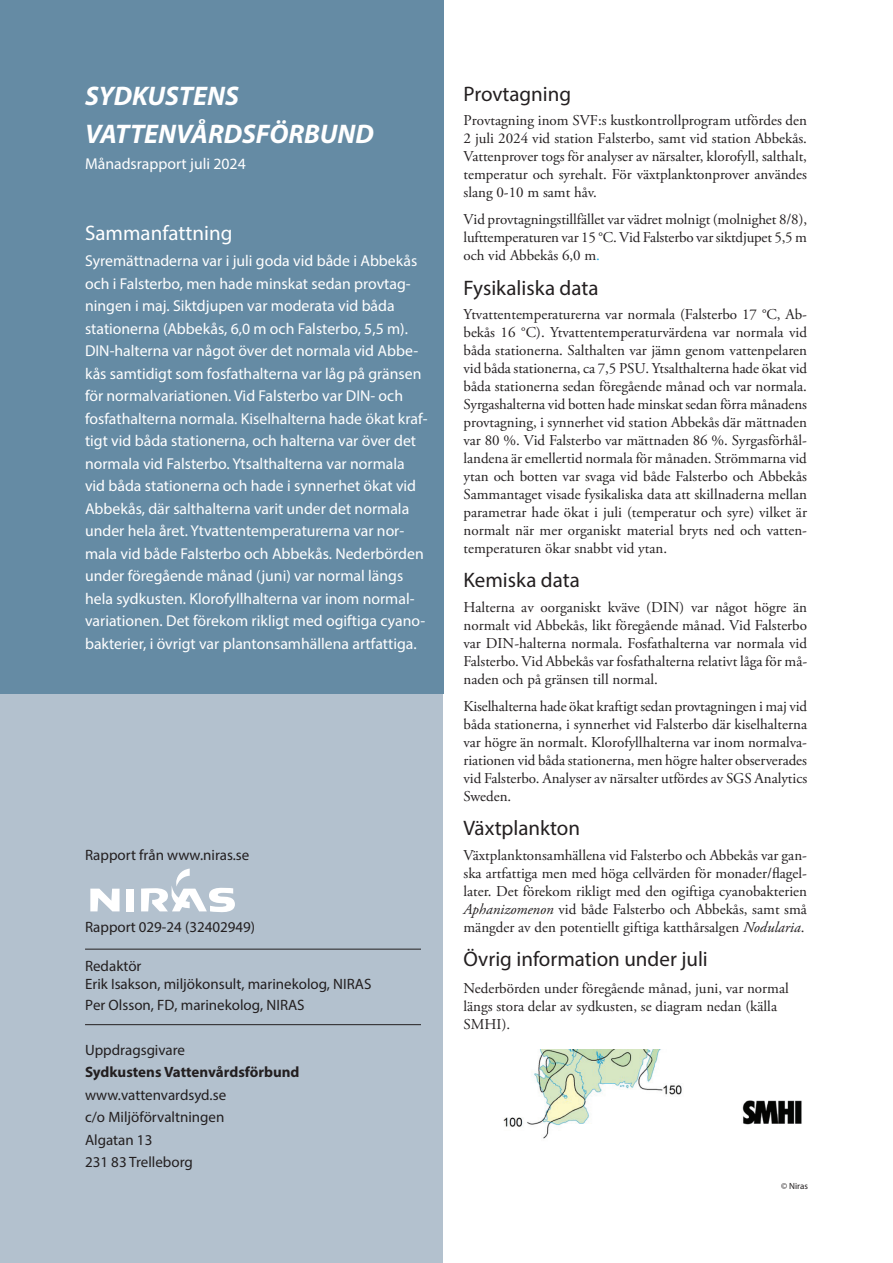
<style>
.page{position:relative;width:893px;height:1263px;background:#fff}
.page>*{position:absolute;margin:0;border:0;box-sizing:border-box;transform-origin:0 0}
.t1{font:italic 700 27px/37.2px "Myriad Pro";color:#fff}
.t2{font:21px "Myriad Pro";color:#231f20}
.t3{font:21px "Myriad Pro";color:#fff}
.t4{font:15.75px/22.5px "Myriad Pro";color:#fff}
.t5{font:15px/18px "Adobe Garamond Pro";color:#231f20;text-align:justify}
.t6{font:15px/22.5px "Myriad Pro";color:#231f20}
.t7{font:700 15px "Myriad Pro";color:#231f20}
.t8{font:9px "Myriad Pro";color:#231f20}
.s1{color:#00aeef}
.s2{font-style:italic}
</style>
<div class="page">
<div style="left:0;top:693px;width:443px;height:570px;background:#b3c1ce"></div>
<div style="left:0;top:0;width:443px;height:693px;background:#658ba4"></div>
<hr style="left:85px;top:949px;width:336px;height:1px;background:#231f20">
<hr style="left:85px;top:1024px;width:336px;height:1px;background:#231f20">
<svg style="left:90px;top:889px;width:30px;height:22px"></svg>
<div style="left:126px;top:889px;width:8px;height:22px;background:#fff"></div>
<svg style="left:141px;top:868px;width:94px;height:44px"></svg>
<img style="left:503px;top:1049px;width:299px;height:90px">
<h1 class="t1" style="left:85px;top:77px;width:290px">SYDKUSTENS<br>VATTENVÅRDSFÖRBUND</h1>
<p class="t4" style="left:85px;top:153px;width:162px">Månadsrapport juli 2024</p>
<h2 class="t3" style="left:85px;top:220px;width:149px">Sammanfattning</h2>
<p class="t4" style="left:85px;top:249px;width:344px">Syremättnaderna var i juli goda vid både i Abbekås och i Falsterbo, men hade minskat sedan provtag&shy;ningen i maj. Siktdjupen var moderata vid båda stationerna (Abbekås, 6,0 m och Falsterbo, 5,5 m).<br>DIN-halterna var något över det normala vid Abbe&shy;kås samtidigt som fosfathalterna var låg på gränsen för normalvariationen. Vid Falsterbo var DIN- och fosfathalterna normala. Kiselhalterna hade ökat kraf&shy;tigt vid båda stationerna, och halterna var över det normala vid Falsterbo. Ytsalthalterna var normala vid båda stationerna och hade i synnerhet ökat vid Abbekås, där salthalterna varit under det normala under hela året. Ytvattentemperaturerna var nor&shy;mala vid både Falsterbo och Abbekås. Nederbörden under föregående månad (juni) var normal längs hela sydkusten. Klorofyllhalterna var inom normal&shy;variationen. Det förekom rikligt med ogiftiga cyano&shy;bakterier, i övrigt var plantonsamhällena artfattiga.</p>
<p class="t6" style="left:85px;top:843px;width:166px">Rapport från www.niras.se</p>
<p class="t6" style="left:85px;top:915px;width:172px">Rapport 029-24 (32402949)</p>
<p class="t6" style="left:85px;top:956px;width:288px;line-height:18px">Redaktör<br>Erik Isakson, miljökonsult, marinekolog, NIRAS</p>
<p class="t6" style="left:85px;top:993px;width:221px">Per Olsson, FD, marinekolog, NIRAS</p>
<p class="t6" style="left:85px;top:1038px;width:102px">Uppdragsgivare</p>
<p class="t7" style="left:85px;top:1062px;width:216px">Sydkustens Vattenvårdsförbund</p>
<p class="t6" style="left:85px;top:1083px;width:143px">www.vattenvardsyd.se c/o Miljöförvaltningen<br>Algatan 13<br>231 83 Trelleborg</p>
<h2 class="t2" style="left:463px;top:81px;width:109px">Provtagning</h2>
<p class="t5" style="left:463px;top:112px;width:345px">Provtagning inom SVF:s kustkontrollprogram utfördes den 2 juli 2024 vid station Falsterbo, samt vid station Abbekås.<br>Vattenprover togs för analyser av närsalter, klorofyll, salthalt, temperatur och syrehalt. För växtplanktonprover användes slang 0-10 m samt håv.</p>
<p class="t5" style="left:463px;top:211px;width:345px">Vid provtagningstillfället var vädret molnigt (molnighet 8/8), lufttemperaturen var 15 °C. Vid Falsterbo var siktdjupet 5,5 m och vid Abbekås 6,0 m<span class="s1">.</span></p>
<h2 class="t2" style="left:463px;top:275px;width:137px">Fysikaliska data</h2>
<p class="t5" style="left:463px;top:306px;width:345px">Ytvattentemperaturerna var normala (Falsterbo 17 °C, Ab&shy;bekås 16 °C). Ytvattentemperaturvärdena var normala vid båda stationerna. Salthalten var jämn genom vattenpelaren vid båda stationerna, ca 7,5 PSU. Ytsalthalterna hade ökat vid båda stationerna sedan föregående månad och var normala.<br>Syrgashalterna vid botten hade minskat sedan förra månadens provtagning, i synnerhet vid station Abbekås där mättnaden var 80 %. Vid Falsterbo var mättnaden 86 %. Syrgasförhål&shy;landena är emellertid normala för månaden. Strömmarna vid ytan och botten var svaga vid både Falsterbo och Abbekås Sammantaget visade fysikaliska data att skillnaderna mellan parametrar hade ökat i juli (temperatur och syre) vilket är normalt när mer organiskt material bryts ned och vatten&shy;temperaturen ökar snabbt vid ytan.</p>
<h2 class="t2" style="left:463px;top:567px;width:118px">Kemiska data</h2>
<p class="t5" style="left:463px;top:598px;width:345px">Halterna av oorganiskt kväve (DIN) var något högre än normalt vid Abbekås, likt föregående månad. Vid Falsterbo var DIN-halterna normala. Fosfathalterna var normala vid Falsterbo. Vid Abbekås var fosfathalterna relativt låga för må&shy;naden och på gränsen till normal.</p>
<p class="t5" style="left:463px;top:697px;width:345px">Kiselhalterna hade ökat kraftigt sedan provtagningen i maj vid båda stationerna, i synnerhet vid Falsterbo där kiselhalterna var högre än normalt. Klorofyllhalterna var inom normalva&shy;riationen vid båda stationerna, men högre halter observerades vid Falsterbo. Analyser av närsalter utfördes av SGS Analytics Sweden.</p>
<h2 class="t2" style="left:463px;top:815px;width:118px">Växtplankton</h2>
<p class="t5" style="left:463px;top:846px;width:345px">Växtplanktonsamhällena vid Falsterbo och Abbekås var gan&shy;ska artfattiga men med höga cellvärden för monader/flagel&shy;later. Det förekom rikligt med den ogiftiga cyanobakterien <span class="s2">Aphanizomenon</span> vid både Falsterbo och Abbekås, samt små mängder av den potentiellt giftiga katthårsalgen <span class="s2">Nodularia</span>.</p>
<h2 class="t2" style="left:463px;top:946px;width:246px">Övrig information under juli</h2>
<p class="t5" style="left:463px;top:980px;width:327px;text-align:left">Nederbörden under föregående månad, juni, var normal längs stora delar av sydkusten, se diagram nedan (källa<br>SMHI).</p>
<p class="t8" style="left:781px;top:1181px;width:28px">© Niras</p>
</div>
